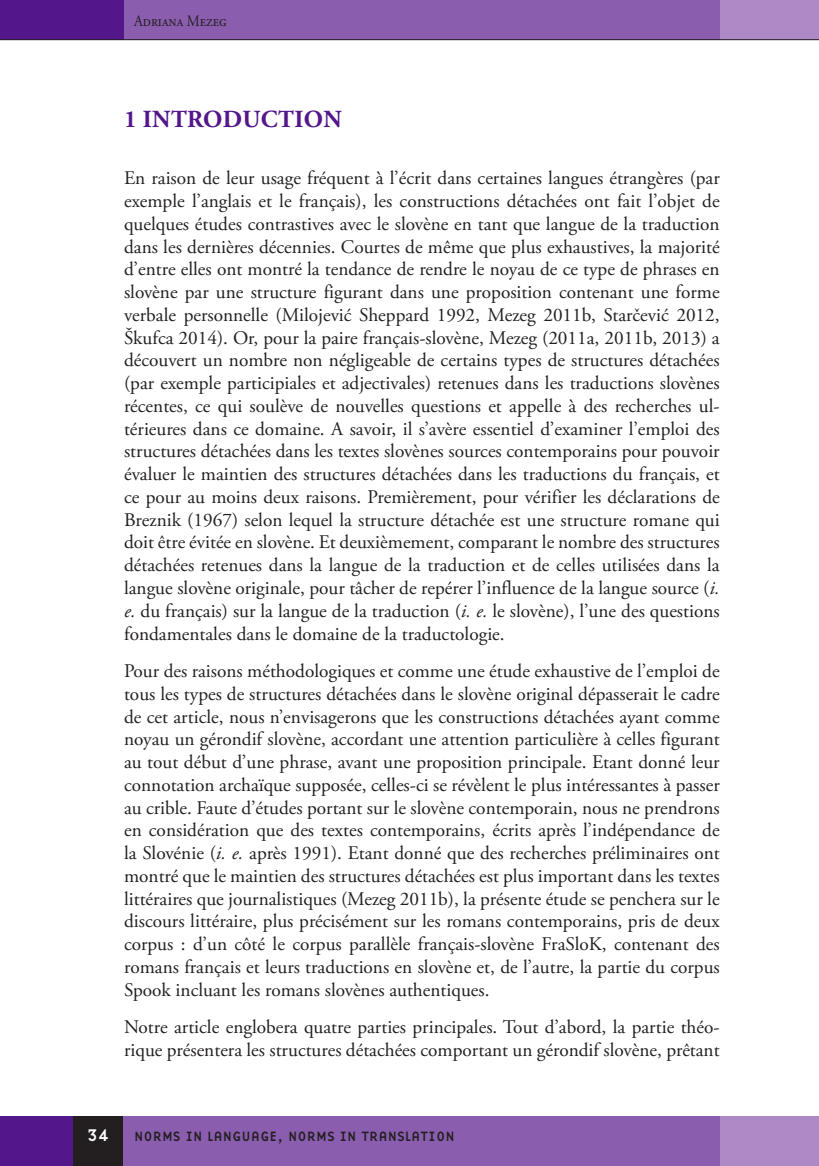
<style>
.page{position:relative;width:819px;height:1166px;background:#fff}
.page>*{position:absolute;margin:0;border:0;box-sizing:border-box;transform-origin:0 0}
.R_Naslov_-_Prva_rave{font:700 24.5px "Adobe Garamond Pro";letter-spacing:.015em;color:#53168b}
.t1{font:19.25px/22.8px "Adobe Garamond Pro";color:#231f20;text-align:justify}
.t2{font:17.5px "Base Nine";color:#fff}
.t3{font:15.75px "Adobe Garamond Pro";color:#231f20;scale:.9 1}
.t4{font:14px "Base Nine";color:#231f20}
.s1{font-style:italic}
</style>
<div class="page">
<div style="left:122px;top:0;width:597px;height:40px;background:#8a5dae"></div>
<div style="left:719px;top:0;width:99px;height:40px;background:#ad89c5"></div>
<div style="left:0;top:0;width:124px;height:40px;background:#53168b"></div>
<hr style="left:0;top:39px;width:818px;height:1px;background:#231f20">
<div style="left:123px;top:1116px;width:621px;height:50px;background:#8a5dae"></div>
<div style="left:719px;top:1116px;width:99px;height:50px;background:#ad89c5"></div>
<div style="left:0;top:1116px;width:74px;height:50px;background:#53168b"></div>
<div style="left:74px;top:1116px;width:49px;height:50px;background:#231f20"></div>
<p class="t3" style="left:134px;top:11px;width:104px">Adriana Mezeg</p>
<p class="R_Naslov_-_Prva_rave" style="left:124px;top:105px;width:219px">1 INTRODUCTION</p>
<p class="t1" style="left:124px;top:168px;width:597px">En raison de leur usage fréquent à l’écrit dans certaines langues étrangères (par exemple l’anglais et le français), les constructions détachées ont fait l’objet de quelques études contrastives avec le slovène en tant que langue de la traduction dans les dernières décennies. Courtes de même que plus exhaustives, la majorité d’entre elles ont montré la tendance de rendre le noyau de ce type de phrases en slovène par une structure figurant dans une proposition contenant une forme verbale personnelle (Milojević Sheppard 1992, Mezeg 2011b, Starčević 2012, Škufca 2014). Or, pour la paire français-slovène, Mezeg (2011a, 2011b, 2013) a découvert un nombre non négligeable de certains types de structures détachées (par exemple participiales et adjectivales) retenues dans les traductions slovènes récentes, ce qui soulève de nouvelles questions et appelle à des recherches ul&shy;térieures dans ce domaine. A savoir, il s’avère essentiel d’examiner l’emploi des structures détachées dans les textes slovènes sources contemporains pour pouvoir évaluer le maintien des structures détachées dans les traductions du français, et ce pour au moins deux raisons. Premièrement, pour vérifier les déclarations de Breznik (1967) selon lequel la structure détachée est une structure romane qui doit être évitée en slovène. Et deuxièmement, comparant le nombre des structures détachées retenues dans la langue de la traduction et de celles utilisées dans la langue slovène originale, pour tâcher de repérer l’influence de la langue source (<span class="s1">i. e.</span> du français) sur la langue de la traduction (<span class="s1">i. e.</span> le slovène), l’une des questions fondamentales dans le domaine de la traductologie.</p>
<p class="t1" style="left:124px;top:660px;width:597px">Pour des raisons méthodologiques et comme une étude exhaustive de l’emploi de tous les types de structures détachées dans le slovène original dépasserait le cadre de cet article, nous n’envisagerons que les constructions détachées ayant comme noyau un gérondif slovène, accordant une attention particulière à celles figurant au tout début d’une phrase, avant une proposition principale. Etant donné leur connotation archaïque supposée, celles-ci se révèlent le plus intéressantes à passer au crible. Faute d’études portant sur le slovène contemporain, nous ne prendrons en considération que des textes contemporains, écrits après l’indépendance de la Slovénie (<span class="s1">i. e.</span> après 1991). Etant donné que des recherches préliminaires ont montré que le maintien des structures détachées est plus important dans les textes littéraires que journalistiques (Mezeg 2011b), la présente étude se penchera sur le discours littéraire, plus précisément sur les romans contemporains, pris de deux corpus : d’un côté le corpus parallèle français-slovène FraSloK, contenant des romans français et leurs traductions en slovène et, de l’autre, la partie du corpus Spook incluant les romans slovènes authentiques.</p>
<p class="t1" style="left:124px;top:1016px;width:597px">Notre article englobera quatre parties principales. Tout d’abord, la partie théo&shy;rique présentera les structures détachées comportant un gérondif slovène, prêtant</p>
<p class="t2" style="left:87px;top:1123px;width:25px">34</p>
<p class="t4" style="left:134px;top:1126px;width:322px">NORMS IN LANGUAGE, NORMS IN TRANSLATION</p>
</div>
